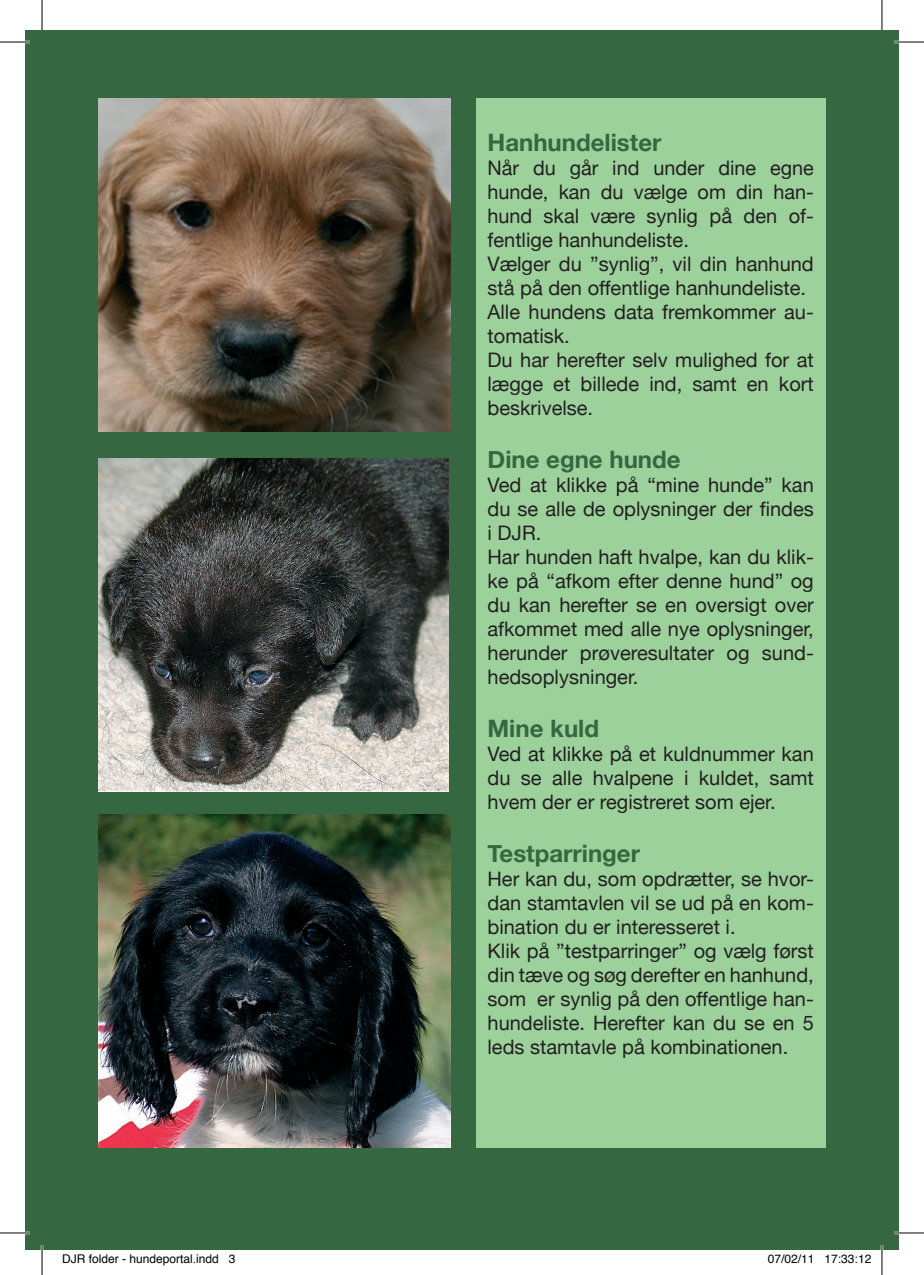
<style>
.page{position:relative;width:924px;height:1275px;background:#fff}
.page>*{position:absolute;margin:0;border:0;box-sizing:border-box;transform-origin:0 0}
.t1{font:700 24px "Helvetica Neue";color:#356740}
.t2{font:20px/24px "Helvetica Neue";color:#231f20}
.t3{font:12px "Helvetica";color:#000}
</style>
<div class="page">
<div style="left:25px;top:31px;width:873px;height:1219px;background:#356740"></div>
<div style="left:476px;top:99px;width:348px;height:1049px;background:#9cd19c"></div>
<img style="left:99px;top:99px;width:351px;height:333px">
<img style="left:99px;top:458px;width:349px;height:333px">
<img style="left:99px;top:814px;width:351px;height:334px">
<hr style="left:0;top:41px;width:30px;height:2px;background:#fff">
<hr style="left:893px;top:41px;width:30px;height:2px;background:#fff">
<hr style="left:0;top:1231px;width:30px;height:3px;background:#fff">
<hr style="left:893px;top:1231px;width:30px;height:3px;background:#fff">
<hr style="left:41px;top:1245px;width:2px;height:30px;background:#fff">
<hr style="left:880px;top:1245px;width:2px;height:30px;background:#fff">
<hr style="left:0;top:42px;width:30px;height:1px;background:#000">
<hr style="left:893px;top:42px;width:30px;height:1px;background:#000">
<hr style="left:0;top:1232px;width:30px;height:1px;background:#000">
<hr style="left:893px;top:1232px;width:30px;height:1px;background:#000">
<hr style="left:42px;top:0;width:1px;height:30px;background:#000">
<hr style="left:42px;top:1245px;width:1px;height:30px;background:#000">
<hr style="left:881px;top:0;width:1px;height:30px;background:#000">
<hr style="left:881px;top:1245px;width:1px;height:30px;background:#000">
<p class="t1" style="left:487px;top:127px;width:175px">Hanhundelister</p>
<p class="t2" style="left:487px;top:156px;width:328px">Når du går ind under dine egne hunde, kan du vælge om din han&shy;hund skal være synlig på den of&shy;fentlige hanhundeliste.<br>Vælger du ”synlig”, vil din hanhund stå på den offentlige hanhundeliste.<br>Alle hundens data fremkommer au&shy;tomatisk.<br>Du har herefter selv mulighed for at lægge et billede ind, samt en kort beskrivelse.</p>
<p class="t1" style="left:487px;top:444px;width:194px">Dine egne hunde</p>
<p class="t2" style="left:487px;top:472px;width:327px">Ved at klikke på “mine hunde” kan du se alle de oplysninger der findes i DJR.<br>Har hunden haft hvalpe, kan du klik&shy;ke på “afkom efter denne hund” og du kan herefter se en oversigt over afkommet med alle nye oplysninger, herunder prøveresultater og sund&shy;hedsoplysninger.</p>
<p class="t1" style="left:487px;top:713px;width:113px">Mine kuld</p>
<p class="t2" style="left:487px;top:741px;width:327px;text-align:justify">Ved at klikke på et kuldnummer kan du se alle hvalpene i kuldet, samt hvem der er registreret som ejer.</p>
<p class="t1" style="left:487px;top:838px;width:154px">Testparringer</p>
<p class="t2" style="left:487px;top:866px;width:327px">Her kan du, som opdrætter, se hvor&shy;dan stamtavlen vil se ud på en kom&shy;bination du er interesseret i.<br>Klik på ”testparringer” og vælg først din tæve og søg derefter en hanhund, som er synlig på den offentlige han&shy;hundeliste. Herefter kan du se en 5 leds stamtavle på kombinationen.</p>
<p class="t3" style="left:62px;top:1249px;width:175px">DJR folder - hundeportal.indd 3</p>
<p class="t3" style="left:767px;top:1249px;width:105px">07/02/11 17:33:12</p>
</div>
